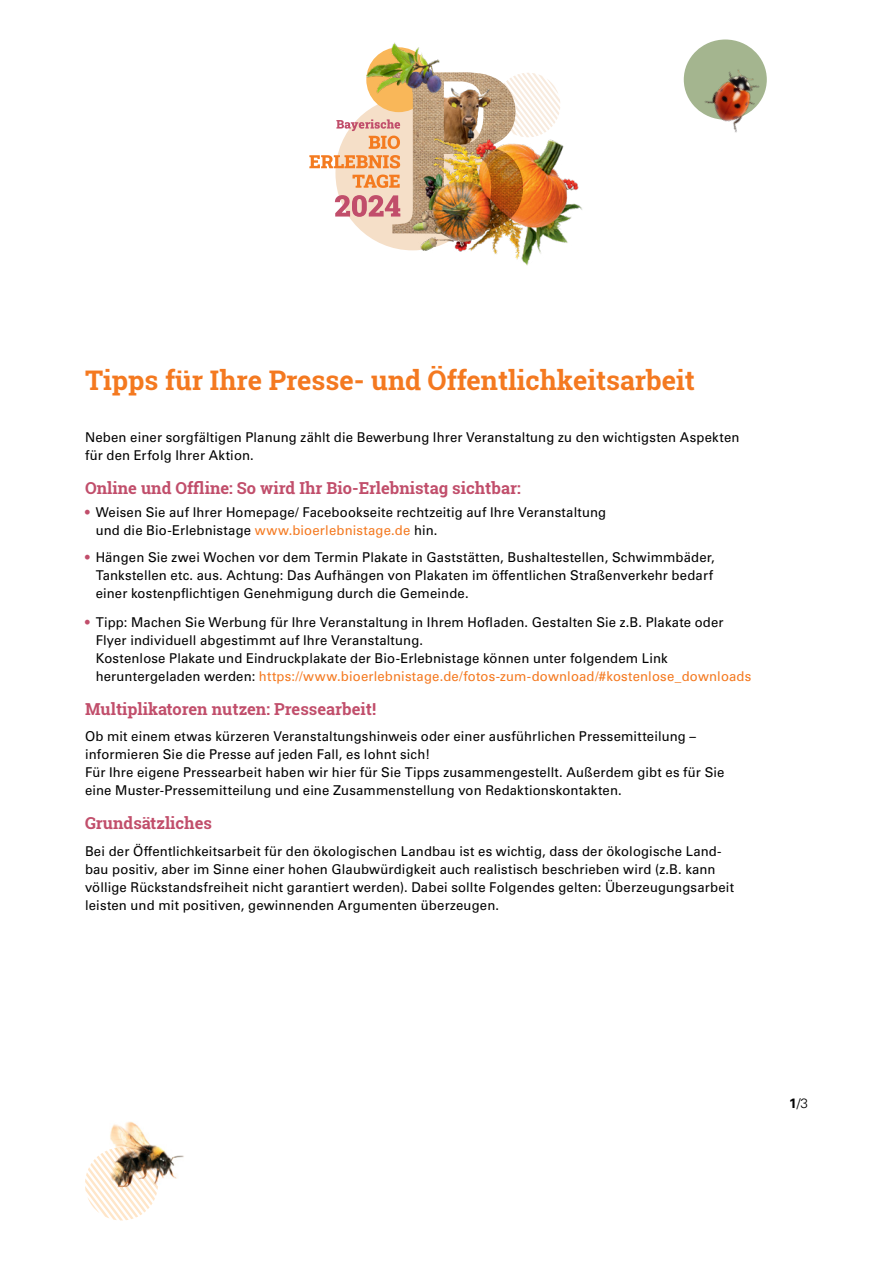
<style>
.page{position:relative;width:893px;height:1263px;background:#fff}
.page>*{position:absolute;margin:0;border:0;box-sizing:border-box;transform-origin:0 0}
.H1{font:700 27px "Roboto Slab";color:#f47920}
.H2_bold{font:700 16.5px "Roboto Slab";color:#c14e6b}
.Fließtext_9_12{font:13.5px/18px "Univers LT Pro 55 Roman";letter-spacing:.015em;color:#000}
.Liste{font:13.5px/18px "Univers LT Pro 55 Roman";letter-spacing:.01em;color:#000}
.t1{font:300 13.5px "Univers LT Pro 45";color:#000}
.s1{color:#c14e6b}
.s2{color:#f47920}
.s3{font-family:"Univers LT Pro 65";font-weight:700}
</style>
<div class="page">
<div style="left:335px;top:96px;width:155px;height:154px;background:#f5dfc8;border-radius:50%"></div>
<svg style="left:524px;top:73px;width:36px;height:59px"></svg>
<div style="left:366px;top:47px;width:65px;height:65px;background:#f9b759;border-radius:50%"></div>
<img style="left:392px;top:72px;width:57px;height:161px">
<img style="left:366px;top:42px;width:78px;height:54px">
<img style="left:395px;top:132px;width:187px;height:134px">
<img style="left:449px;top:72px;width:75px;height:67px">
<svg style="left:352px;top:174px;width:48px;height:14px"></svg>
<svg style="left:309px;top:155px;width:91px;height:13px"></svg>
<svg style="left:336px;top:119px;width:64px;height:30px"></svg>
<svg style="left:335px;top:195px;width:65px;height:22px"></svg>
<img style="left:683px;top:39px;width:84px;height:94px">
<svg style="left:85px;top:1156px;width:71px;height:64px"></svg>
<img style="left:100px;top:1121px;width:84px;height:74px">
<p class="H1" style="left:85px;top:361px;width:611px">Tipps für Ihre Presse- und Öffentlichkeitsarbeit</p>
<p class="Fließtext_9_12" style="left:85px;top:427px;width:656px">Neben einer sorgfältigen Planung zählt die Bewerbung Ihrer Veranstaltung zu den wichtigsten Aspekten für den Erfolg Ihrer Aktion.</p>
<h2 class="H2_bold" style="left:85px;top:476px;width:437px">Online und Offline: So wird Ihr Bio-Erlebnistag sichtbar:</h2>
<p class="Liste" style="left:96px;top:503px;width:512px;text-indent:-11px"><span class="s1">•</span> Weisen Sie auf Ihrer Homepage/ Facebookseite rechtzeitig auf Ihre Veranstaltung und die Bio-Erlebnistage <span class="s2">www.bioerlebnistage.de</span> hin.</p>
<p class="Liste" style="left:96px;top:547px;width:621px;text-indent:-11px"><span class="s1">•</span> Hängen Sie zwei Wochen vor dem Termin Plakate in Gaststätten, Bushaltestellen, Schwimmbäder,<br>Tankstellen etc. aus. Achtung: Das Aufhängen von Plakaten im öffentlichen Straßenverkehr bedarf einer kostenpflichtigen Genehmigung durch die Gemeinde.</p>
<p class="Liste" style="left:96px;top:613px;width:657px;text-indent:-11px"><span class="s1">•</span> Tipp: Machen Sie Werbung für Ihre Veranstaltung in Ihrem Hofladen. Gestalten Sie z.B. Plakate oder Flyer individuell abgestimmt auf Ihre Veranstaltung.<br>Kostenlose Plakate und Eindruckplakate der Bio-Erlebnistage können unter folgendem Link heruntergeladen werden: <span class="s2">https://www.bioerlebnistage.de/fotos-zum-download/#kostenlose_downloads</span></p>
<h2 class="H2_bold" style="left:85px;top:697px;width:293px">Multiplikatoren nutzen: Pressearbeit!</h2>
<p class="Fließtext_9_12" style="left:85px;top:727px;width:641px">Ob mit einem etwas kürzeren Veranstaltungshinweis oder einer ausführlichen Pressemitteilung – informieren Sie die Presse auf jeden Fall, es lohnt sich!<br>Für Ihre eigene Pressearbeit haben wir hier für Sie Tipps zusammengestellt. Außerdem gibt es für Sie eine Muster-Pressemitteilung und eine Zusammenstellung von Redaktionskontakten.</p>
<h2 class="H2_bold" style="left:85px;top:812px;width:128px">Grundsätzliches</h2>
<p class="Fließtext_9_12" style="left:85px;top:841px;width:650px">Bei der Öffentlichkeitsarbeit für den ökologischen Landbau ist es wichtig, dass der ökologische Land&shy;bau positiv, aber im Sinne einer hohen Glaubwürdigkeit auch realistisch beschrieben wird (z.B. kann völlige Rückstandsfreiheit nicht garantiert werden). Dabei sollte Folgendes gelten: Überzeugungsarbeit leisten und mit positiven, gewinnenden Argumenten überzeugen.</p>
<p class="t1" style="left:789px;top:1094px;width:20px"><span class="s3">1</span>/3</p>
</div>
